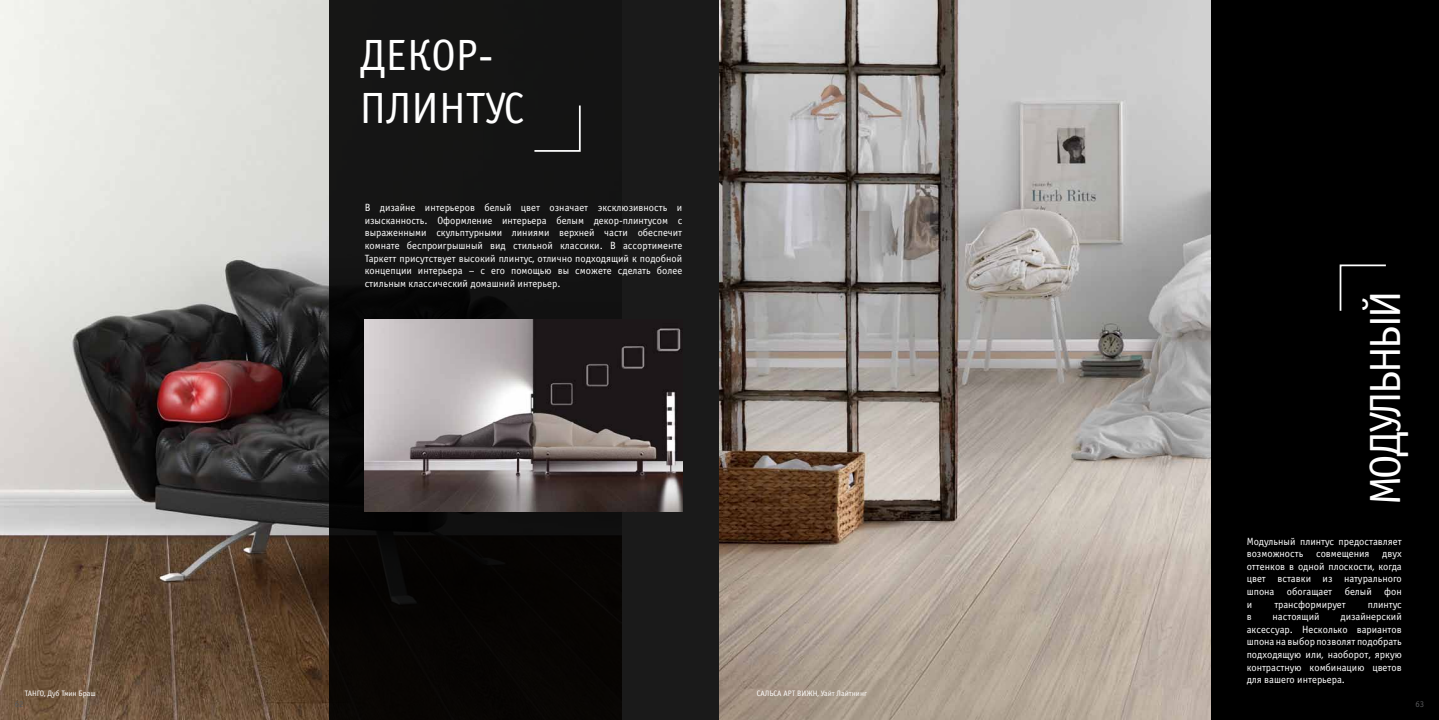
<style>
.page{position:relative;width:1439px;height:720px;background:#fff}
.page>*{position:absolute;margin:0;border:0;box-sizing:border-box;transform-origin:0 0}
.t1{font:43.84px/52.6px "Officina Sans C";letter-spacing:-.06em;color:#fff}
.t2{font:10.5px/12.6px "Officina Sans C";color:#fff;text-align:justify}
.t3{font:8.75px "Officina Sans ITC Pro";color:#58595b}
.t4{font:7.88px "Officina Sans C";color:#fff}
</style>
<div class="page">
<img style="left:0;top:0;width:329px;height:719px">
<svg style="left:329px;top:0;width:390px;height:719px;background:#111110"></svg>
<svg style="left:533px;top:104px;width:48px;height:49px;background:#232323"></svg>
<img style="left:365px;top:320px;width:317px;height:191px">
<img style="left:719px;top:0;width:492px;height:719px">
<div style="left:1211px;top:0;width:228px;height:719px;background:#000"></div>
<svg style="left:1339px;top:264px;width:47px;height:47px"></svg>
<h1 class="t1" style="left:360px;top:30px;width:135px">ДЕКОР-<br>ПЛИНТУ</h1>
<h1 class="t1" style="left:504px;top:83px;width:22px">С</h1>
<p class="t4" style="left:25px;top:689px;width:72px">ТАН ГО, Дуб Тмин Браш</p>
<p class="t2" style="left:365px;top:201px;width:319px">В дизайне интерьеров белый цвет означает эксклюзивность и изысканность. Оформление интерьера белым декор-плинтусом с выраженными скульптурными линиями верхней части обеспечит комнате беспроигрышный вид стильной классики. В ассортименте Таркетт присутствует высокий плинтус, отлично подходящий к подобной концепции интерьера – с его помощью вы сможете сделать более стильным классический домашний интерьер.</p>
<p class="t4" style="left:756px;top:689px;width:112px">САЛЬСА АРТ ВИЖН, Уайт Лайтнинг</p>
<h1 class="t1" style="left:1360px;top:505px;width:208px;rotate:-90deg">МОДУЛЬН ЫЙ</h1>
<p class="t2" style="left:1246px;top:534px;width:157px">Модульный плинтус предоставляет возможность совмещения двух оттенков в одной плоскости, когда цвет вставки из натурального шпона обогащает белый фон и</p>
<p class="t2" style="left:1274px;top:597px;width:73px">трансформирует</p>
<p class="t2" style="left:1367px;top:597px;width:35px">плинтус</p>
<p class="t2" style="left:1246px;top:610px;width:157px;text-indent:94px">дизайнерский аксессуар. Н есколько вариантов шпона на выбор позволят подобрать подходящую или, наоборот, яркую контрастную комбинацию цветов для вашего интерьера.</p>
<p class="t2" style="left:1246px;top:610px;width:6px">в</p>
<p class="t2" style="left:1272px;top:610px;width:48px">настоящий</p>
<p class="t3" style="left:15px;top:699px;width:10px">62</p>
<p class="t3" style="left:1415px;top:699px;width:10px">63</p>
</div>
